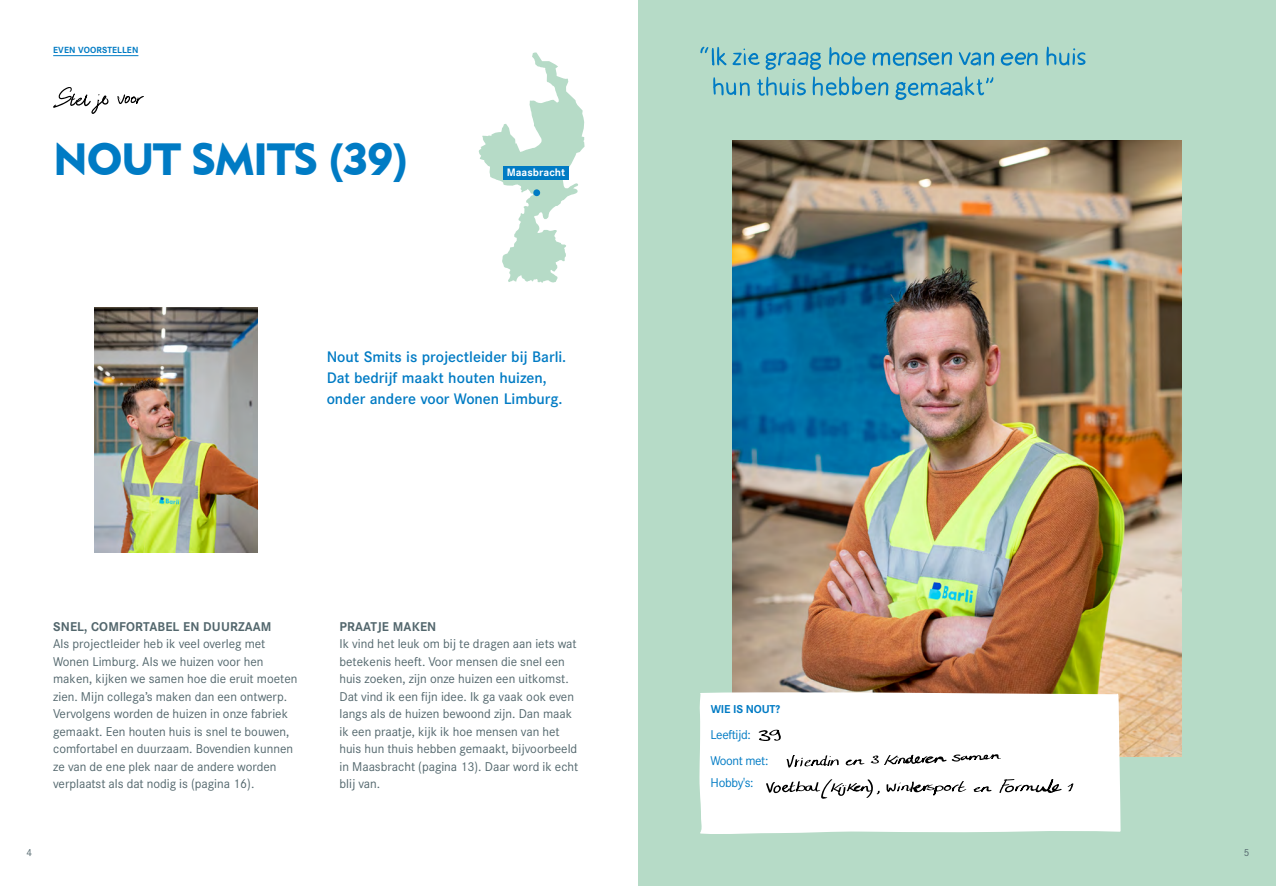
<style>
.page{position:relative;width:1276px;height:886px;background:#fff}
.page>*{position:absolute;margin:0;border:0;box-sizing:border-box;transform-origin:0 0}
.t1{font:45px "Geometric 415 BT Black A";letter-spacing:-.03em;color:#007bc4}
.t2{font:500 15px/21px "Corporate S";color:#007bc4}
.t3{font:12.5px/17.5px "Corporate S";color:#53676d}
.t4{font:700 12.5px "Corporate S";letter-spacing:.01em;color:#53676d}
.t5{font:12.5px/26px "Corporate S";letter-spacing:-.03em;color:#007bc4}
.t6{font:700 11.25px "Corporate S";letter-spacing:-.02em;color:#007bc4}
.t7{font:700 10.62px "Corporate S";letter-spacing:.005em;color:#fff}
.t8{font:10px "Corporate S";color:#53676d}
.t9{font:700 8.75px "Corporate S";letter-spacing:.01em;color:#007bc4}
</style>
<div class="page">
<div style="left:638px;top:0;width:638px;height:886px;background:#b6dbc7"></div>
<svg style="left:479px;top:52px;width:105px;height:231px"></svg>
<div style="left:533px;top:189px;width:7px;height:7px;background:#007bc4;border-radius:50%"></div>
<div style="left:503px;top:167px;width:66px;height:13px;background:#007bc4"></div>
<img style="left:94px;top:307px;width:164px;height:246px">
<img style="left:732px;top:141px;width:450px;height:615px">
<div style="left:699px;top:692px;width:421px;height:142px;background:#fff"></div>
<svg style="left:700px;top:47px;width:26px;height:19px"></svg>
<svg style="left:732px;top:48px;width:89px;height:22px"></svg>
<svg style="left:829px;top:47px;width:37px;height:19px"></svg>
<svg style="left:872px;top:52px;width:80px;height:14px"></svg>
<svg style="left:958px;top:52px;width:36px;height:14px"></svg>
<svg style="left:1000px;top:52px;width:37px;height:14px"></svg>
<svg style="left:1046px;top:46px;width:39px;height:20px"></svg>
<svg style="left:713px;top:77px;width:37px;height:19px"></svg>
<svg style="left:757px;top:77px;width:49px;height:19px"></svg>
<svg style="left:812px;top:76px;width:76px;height:20px"></svg>
<svg style="left:895px;top:76px;width:98px;height:24px"></svg>
<svg style="left:53px;top:87px;width:56px;height:27px"></svg>
<svg style="left:117px;top:94px;width:27px;height:10px"></svg>
<svg style="left:786px;top:754px;width:215px;height:14px;background:#cecece"></svg>
<svg style="left:766px;top:779px;width:114px;height:20px;background:#d1d1d1"></svg>
<svg style="left:886px;top:781px;width:81px;height:14px"></svg>
<svg style="left:973px;top:786px;width:19px;height:6px"></svg>
<svg style="left:758px;top:729px;width:24px;height:12px"></svg>
<svg style="left:999px;top:779px;width:74px;height:14px"></svg>
<hr style="left:53px;top:55px;width:85px;height:1px;background:#007bc4">
<p class="t9" style="left:53px;top:45px;width:87px">EVEN VOORSTELLEN</p>
<h1 class="t1" style="left:53px;top:132px;width:356px">NOUT SMITS (39)</h1>
<p class="t7" style="left:507px;top:166px;width:60px">Maasbracht</p>
<p class="t2" style="left:327px;top:346px;width:241px">Nout Smits is projectleider bij Barli.<br>Dat bedrijf maakt houten huizen, onder andere voor Wonen Limburg.</p>
<p class="t4" style="left:53px;top:619px;width:220px">SNEL, COMFORTABEL EN DUURZAAM</p>
<p class="t3" style="left:53px;top:635px;width:246px">Als projectleider heb ik veel overleg met Wonen Limburg. Als we huizen voor hen maken, kijken we samen hoe die eruit moeten zien. Mijn collega’s maken dan een ontwerp.<br>Vervolgens worden de huizen in onze fabriek gemaakt. Een houten huis is snel te bouwen, comfortabel en duurzaam. Bovendien kunnen ze van de ene plek naar de andere worden verplaatst als dat nodig is (pagina 16).</p>
<p class="t4" style="left:339px;top:619px;width:98px">PRAATJE MAKEN</p>
<p class="t3" style="left:339px;top:635px;width:240px">Ik vind het leuk om bij te dragen aan iets wat betekenis heeft. Voor mensen die snel een huis zoeken, zijn onze huizen een uitkomst.<br>Dat vind ik een fijn idee. Ik ga vaak ook even langs als de huizen bewoond zijn. Dan maak ik een praatje, kijk ik hoe mensen van het huis hun thuis hebben gemaakt, bijvoorbeeld in Maasbracht (pagina 13). Daar word ik echt blij van.</p>
<p class="t6" style="left:710px;top:702px;width:71px">WIE IS NOUT?</p>
<p class="t5" style="left:710px;top:721px;width:59px">Leeftijd:<br>Woont met:</p>
<p class="t5" style="left:710px;top:770px;width:44px">Hobby's:</p>
<p class="t8" style="left:27px;top:847px;width:7px">4</p>
<p class="t8" style="left:1243px;top:847px;width:7px">5</p>
</div>
